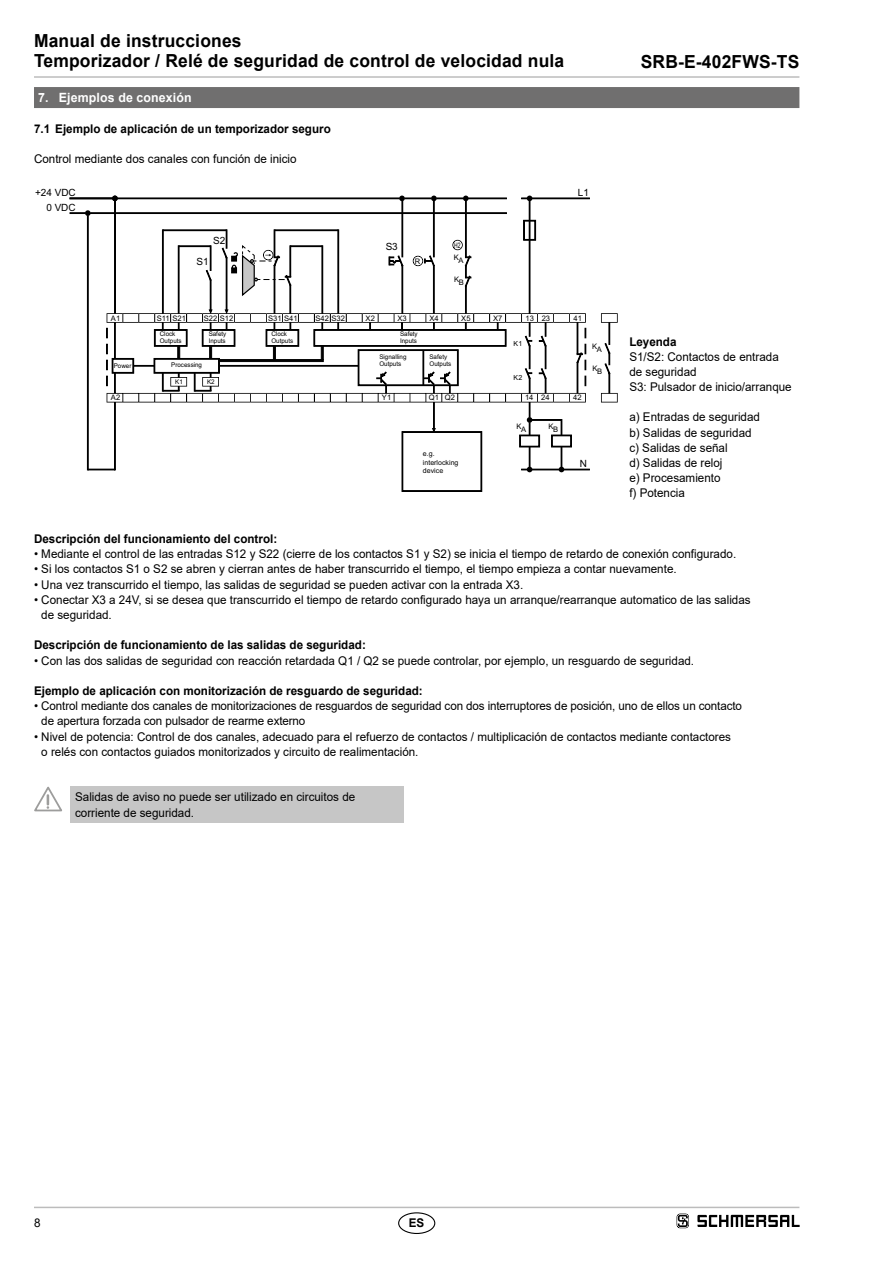
<style>
.page{position:relative;width:893px;height:1263px;background:#fff}
.page>*{position:absolute;margin:0;border:0;box-sizing:border-box;transform-origin:0 0}
.t1{font:700 18px/20.2px "Arial";letter-spacing:.01em;color:#000}
.t2{font:700 12.75px "Arial";letter-spacing:.01em;color:#fff}
._033_Content_small_l{font:12px/15.1px "Arial";color:#000}
._240_small_li_GLR-10{font:12px/15.1px "Arial";color:#000}
._033_Content_small_l-2{font:700 12px "Arial";color:#000}
._240_fett_li_GLR-10{font:700 12px "Arial";color:#000}
.t3{font:9.9px "Arial";color:#000}
.t4{font:7.65px "Arial";color:#000}
.t5{font:7.65px "Arial";color:#000;scale:.66 1}
.t6{font:7.05px/8.4px "Arial";color:#000}
.t7{font:6.45px/7.2px "Arial";color:#000}
</style>
<div class="page">
<hr style="left:34px;top:1207px;width:765px;height:1px;background:#bcbcbc">
<hr style="left:34px;top:76px;width:765px;height:2px;background:#bcbcbc">
<div style="left:398px;top:1212px;width:37px;height:22px;border:1px solid #000;border-radius:50%"></div>
<div style="left:34px;top:87px;width:765px;height:21px;background:#706f6f"></div>
<hr style="left:118px;top:198px;width:281px;height:1px;background:#000">
<svg style="left:601px;top:313px;width:17px;height:89px"></svg>
<hr style="left:115px;top:201px;width:1px;height:112px;background:#000">
<hr style="left:465px;top:201px;width:1px;height:56px;background:#000">
<hr style="left:433px;top:201px;width:1px;height:56px;background:#000">
<svg style="left:399px;top:196px;width:70px;height:5px"></svg>
<hr style="left:469px;top:198px;width:37px;height:1px;background:#000">
<hr style="left:532px;top:198px;width:57px;height:1px;background:#000">
<hr style="left:529px;top:201px;width:1px;height:112px;background:#000">
<svg style="left:522px;top:196px;width:10px;height:5px"></svg>
<svg style="left:112px;top:196px;width:6px;height:5px"></svg>
<hr style="left:70px;top:198px;width:42px;height:1px;background:#000">
<hr style="left:402px;top:201px;width:1px;height:56px;background:#000">
<svg style="left:70px;top:210px;width:520px;height:281px"></svg>
<div style="left:70px;top:786px;width:334px;height:36px;background:#c6c6c6"></div>
<svg style="left:34px;top:786px;width:28px;height:26px"></svg>
<svg style="left:677px;top:1213px;width:12px;height:15px"></svg>
<svg style="left:697px;top:1215px;width:102px;height:12px"></svg>
<h1 class="t1" style="left:34px;top:31px;width:532px">Manual de instrucciones<br>Temporizador / Relé de seguridad de control de velocidad nula</h1>
<p class="t2" style="left:38px;top:89px;width:155px">7. Ejemplos de conexión</p>
<p class="_033_Content_small_l-2" style="left:34px;top:120px;width:298px">7.1 Ejemplo de aplicación de un temporizador seguro</p>
<p class="_033_Content_small_l" style="left:34px;top:151px;width:264px">Control mediante dos canales con función de inicio</p>
<p class="t3" style="left:35px;top:186px;width:42px">+24 VDC</p>
<p class="t3" style="left:578px;top:186px;width:13px">L1</p>
<p class="t3" style="left:46px;top:201px;width:31px">0 VDC</p>
<p class="t3" style="left:386px;top:240px;width:14px">S3</p>
<p class="t3" style="left:196px;top:255px;width:14px">S1</p>
<p class="t3" style="left:213px;top:234px;width:14px">S2</p>
<p class="t5" style="left:454px;top:240px;width:11px">H2</p>
<p class="t4" style="left:415px;top:256px;width:7px">R</p>
<p class="t4" style="left:454px;top:254px;width:11px">KA</p>
<p class="t4" style="left:454px;top:276px;width:11px">KB</p>
<p class="t4" style="left:111px;top:313px;width:11px">A1</p>
<p class="t4" style="left:204px;top:313px;width:31px">S22 S12</p>
<p class="t4" style="left:397px;top:313px;width:11px">X3</p>
<p class="t4" style="left:493px;top:313px;width:11px">X7</p>
<p class="t7" style="left:209px;top:330px;width:19px">Safety<br>Inputs</p>
<p class="t4" style="left:157px;top:313px;width:31px">S11 S21</p>
<p class="t4" style="left:268px;top:313px;width:31px">S31 S41</p>
<p class="t4" style="left:316px;top:313px;width:31px">S42 S32</p>
<p class="t4" style="left:429px;top:313px;width:11px">X4</p>
<p class="t4" style="left:461px;top:313px;width:11px">X5</p>
<p class="t4" style="left:525px;top:313px;width:26px">13 23</p>
<p class="t4" style="left:574px;top:313px;width:10px">41</p>
<p class="t4" style="left:366px;top:313px;width:11px">X2</p>
<p class="t7" style="left:160px;top:330px;width:23px">Clock<br>Outputs</p>
<p class="t7" style="left:271px;top:330px;width:23px">Clock<br>Outputs</p>
<p class="t7" style="left:400px;top:330px;width:19px">Safety<br>Inputs</p>
<p class="t6" style="left:514px;top:340px;width:10px">K1</p>
<p class="t6" style="left:514px;top:373px;width:10px">K2</p>
<p class="t7" style="left:379px;top:353px;width:29px">Signalling<br>Outputs</p>
<p class="t7" style="left:429px;top:353px;width:23px">Safety<br>Outputs</p>
<p class="t7" style="left:171px;top:362px;width:32px">Processing</p>
<p class="t7" style="left:175px;top:378px;width:9px">K1</p>
<p class="t7" style="left:207px;top:378px;width:9px">K2</p>
<p class="t7" style="left:114px;top:362px;width:19px">Power</p>
<p class="t4" style="left:592px;top:343px;width:11px">KA</p>
<p class="t4" style="left:592px;top:365px;width:11px">KB</p>
<p class="t4" style="left:111px;top:393px;width:11px">A2</p>
<p class="t4" style="left:382px;top:393px;width:11px">Y1</p>
<p class="t4" style="left:429px;top:393px;width:28px">Q1 Q2</p>
<p class="t6" style="left:423px;top:450px;width:37px">e.g. interlocking device</p>
<p class="t4" style="left:525px;top:393px;width:26px">14 24</p>
<p class="t4" style="left:573px;top:393px;width:10px">42</p>
<p class="t4" style="left:516px;top:423px;width:11px">KA</p>
<p class="t4" style="left:549px;top:423px;width:11px">KB</p>
<p class="t3" style="left:580px;top:457px;width:9px">N</p>
<h1 class="t1" style="left:641px;top:52px;width:160px">SRB-E-402FWS-TS</h1>
<p class="_240_fett_li_GLR-10" style="left:629px;top:333px;width:49px">Leyenda</p>
<p class="_240_small_li_GLR-10" style="left:629px;top:349px;width:151px">S1/S2: Contactos de entrada de seguridad</p>
<p class="_240_small_li_GLR-10" style="left:629px;top:379px;width:164px">S3: Pulsador de inicio/arranque</p>
<p class="_240_small_li_GLR-10" style="left:629px;top:410px;width:132px">a) Entradas de seguridad</p>
<p class="_240_small_li_GLR-10" style="left:629px;top:425px;width:124px">b) Salidas de seguridad</p>
<p class="_240_small_li_GLR-10" style="left:629px;top:440px;width:100px">c) Salidas de señal</p>
<p class="_240_small_li_GLR-10" style="left:629px;top:455px;width:95px">d) Salidas de reloj</p>
<p class="_240_small_li_GLR-10" style="left:629px;top:470px;width:93px">e) Procesamiento</p>
<p class="_240_small_li_GLR-10" style="left:629px;top:486px;width:57px">f) Potencia</p>
<p class="_033_Content_small_l-2" style="left:34px;top:530px;width:245px">Descripción del funcionamiento del control:</p>
<p class="_033_Content_small_l" style="left:34px;top:546px;width:704px">• Mediante el control de las entradas S12 y S22 (cierre de los contactos S1 y S2) se inicia el tiempo de retardo de conexión configurado.</p>
<p class="_033_Content_small_l" style="left:34px;top:562px;width:644px">• Si los contactos S1 o S2 se abren y cierran antes de haber transcurrido el tiempo, el tiempo empieza a contar nuevamente.</p>
<p class="_033_Content_small_l" style="left:34px;top:577px;width:491px">• Una vez transcurrido el tiempo, las salidas de seguridad se pueden activar con la entrada X3.</p>
<p class="_033_Content_small_l" style="left:41px;top:592px;width:711px;text-indent:-7px">• Conectar X3 a 24V, si se desea que transcurrido el tiempo de retardo configurado haya un arranque/rearranque automatico de las salidas de seguridad.</p>
<p class="_033_Content_small_l-2" style="left:34px;top:637px;width:333px">Descripción de funcionamiento de las salidas de seguridad:</p>
<p class="_033_Content_small_l" style="left:34px;top:653px;width:662px">• Con las dos salidas de seguridad con reacción retardada Q1 / Q2 se puede controlar, por ejemplo, un resguardo de seguridad.</p>
<p class="_033_Content_small_l-2" style="left:34px;top:682px;width:390px">Ejemplo de aplicación con monitorización de resguardo de seguridad:</p>
<p class="_033_Content_small_l" style="left:41px;top:698px;width:702px;text-indent:-7px">• Control mediante dos canales de monitorizaciones de resguardos de seguridad con dos interruptores de posición, uno de ellos un contacto de apertura forzada con pulsador de rearme externo</p>
<p class="_033_Content_small_l" style="left:41px;top:729px;width:691px;text-indent:-7px">• Nivel de potencia: Control de dos canales, adecuado para el refuerzo de contactos / multiplicación de contactos mediante contactores o relés con contactos guiados monitorizados y circuito de realimentación.</p>
<p class="_240_small_li_GLR-10" style="left:75px;top:789px;width:282px">Salidas de aviso no puede ser utilizado en circuitos de corriente de seguridad.</p>
<p class="_033_Content_small_l" style="left:34px;top:1215px;width:8px">8</p>
<p class="_033_Content_small_l-2" style="left:409px;top:1214px;width:17px">ES</p>
</div>
